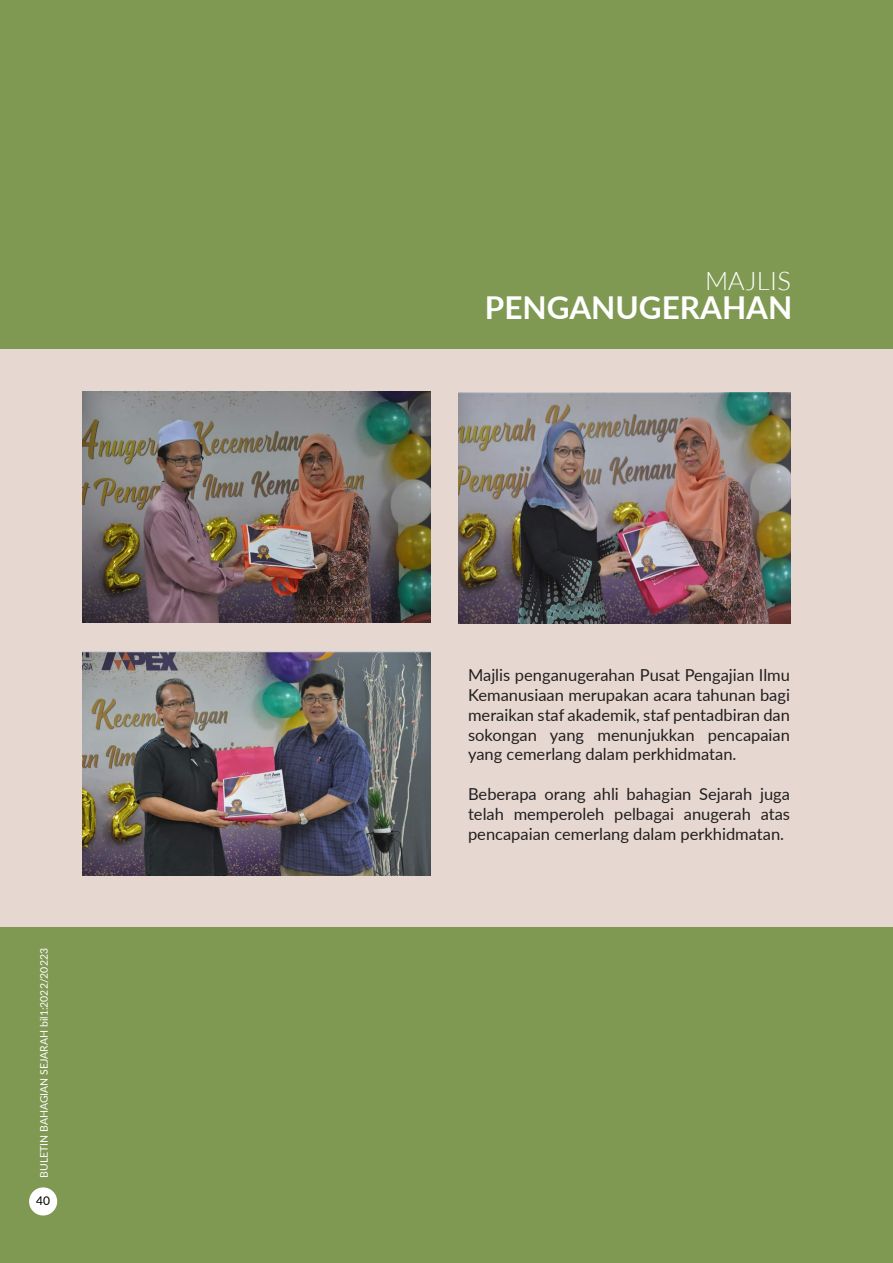
<style>
.page{position:relative;width:893px;height:1263px;background:#7f9952}
.page>*{position:absolute;margin:0;border:0;box-sizing:border-box;transform-origin:0 0}
.tajuk_bold{font:700 31.5px "Lato";color:#fff}
.tajuk_kecil{font:300 25.5px "Lato";color:#fff}
.teks_artikel{font:16.5px/19.8px "Lato";color:#231f20;text-align:justify}
.t1{font:12px "Lato";color:#000}
.t2{font:10.5px "Lato";color:#fff}
</style>
<div class="page">
<div style="left:0;top:349px;width:893px;height:577px;background:#e6d8d0"></div>
<img style="left:458px;top:392px;width:332px;height:231px">
<img style="left:82px;top:391px;width:349px;height:231px">
<img style="left:82px;top:651px;width:349px;height:225px">
<div style="left:29px;top:1187px;width:28px;height:28px;background:#fff;border-radius:50%"></div>
<p class="t2" style="left:36px;top:1178px;width:231px;rotate:-90deg">BULETIN BAHAGIAN SEJARAH bil1:2022/20223</p>
<p class="t1" style="left:36px;top:1191px;width:15px">40</p>
<p class="tajuk_kecil" style="left:705px;top:267px;width:87px">MAJLIS</p>
<p class="tajuk_bold" style="left:485px;top:284px;width:309px">PENGANUGERAHAN</p>
<p class="teks_artikel" style="left:468px;top:664px;width:323px">Majlis penganugerahan Pusat Pengajian Ilmu Kemanusiaan merupakan acara tahunan bagi meraikan staf akademik, staf pentadbiran dan sokongan yang menunjukkan pencapaian yang cemerlang dalam perkhidmatan.</p>
<p class="teks_artikel" style="left:468px;top:783px;width:323px">Beberapa orang ahli bahagian Sejarah juga telah memperoleh pelbagai anugerah atas pencapaian cemerlang dalam perkhidmatan.</p>
</div>
